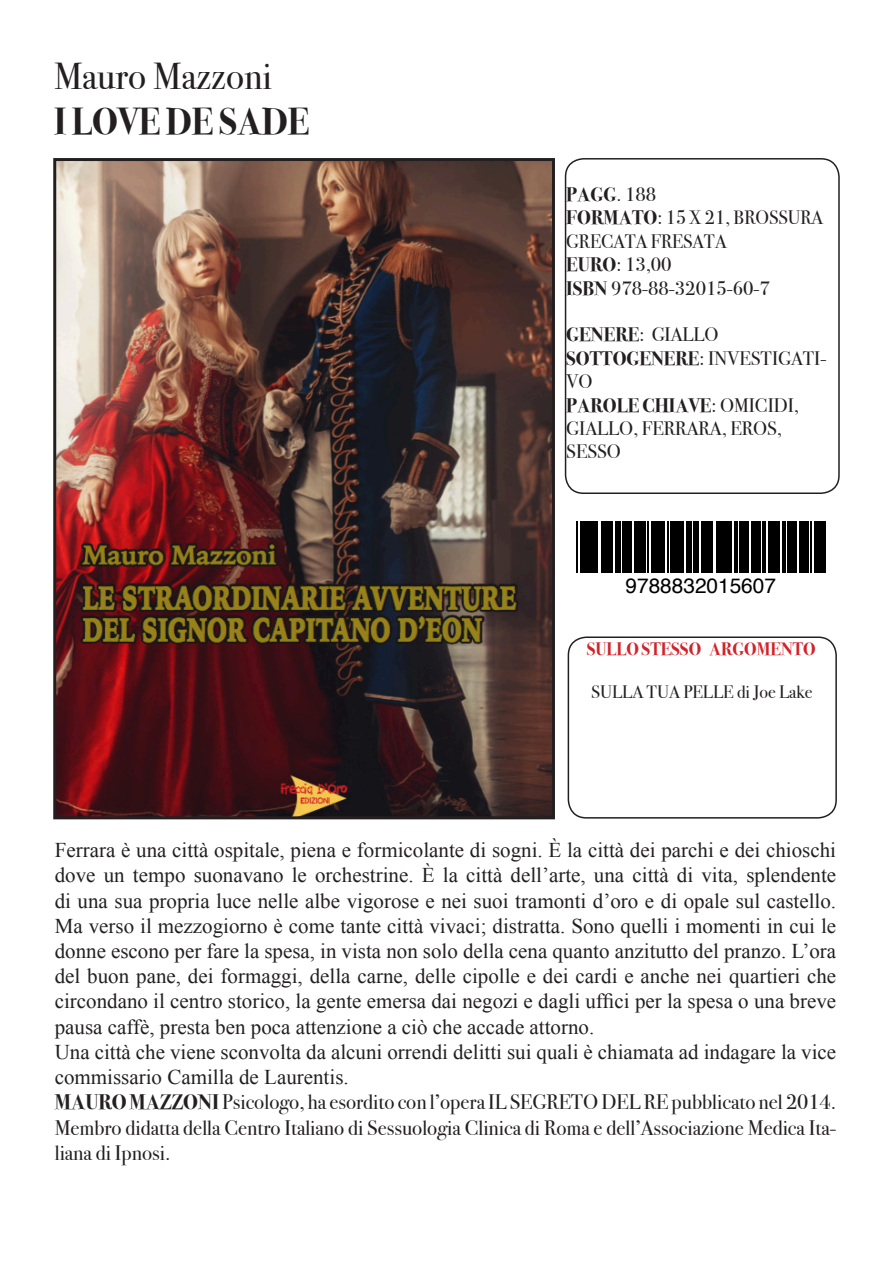
<style>
.page{position:relative;width:893px;height:1263px;background:#fff}
.page>*{position:absolute;margin:0;border:0;box-sizing:border-box;transform-origin:0 0}
.t1{font:37.5px "Bodoni Svty Two ITCTT";color:#231f20}
.t2{font:700 37.5px "Bodoni Svty Two ITCTT";color:#231f20}
.t3{font:21px/25.2px "Times New Roman";color:#231f20;text-align:justify}
.t4{font:21px/25.2px "Bodoni Svty Two ITCTT";color:#231f20;text-align:justify}
.t5{font:20.85px "Helvetica";color:#000}
.t6{font:19.5px/23.4px "Bodoni Svty Two ITCTT";color:#231f20}
.t7{font:700 19.5px "Bodoni Svty Two ITCTT";color:#231f20}
.t8{font:18px "Bodoni Svty Two ITCTT";color:#231f20}
.t9{font:700 18px "Bodoni Svty Two ITCTT";color:#d1232a}
.s1{font-weight:400}
.s2{font-weight:700}
</style>
<div class="page">
<img style="left:57px;top:162px;width:494px;height:653px">
<div style="left:53px;top:158px;width:502px;height:661px;border:3px solid #231f20"></div>
<div style="left:565px;top:158px;width:275px;height:336px;border:2px solid #231f20;border-radius:18px"></div>
<svg style="left:577px;top:521px;width:248px;height:52px;fill:#000"></svg>
<hr style="left:576px;top:521px;width:1px;height:52px;background:#000">
<hr style="left:580px;top:521px;width:1px;height:52px;background:#000">
<hr style="left:582px;top:521px;width:3px;height:52px;background:#000">
<hr style="left:586px;top:521px;width:4px;height:52px;background:#000">
<hr style="left:591px;top:521px;width:1px;height:52px;background:#000">
<hr style="left:593px;top:521px;width:1px;height:52px;background:#000">
<hr style="left:595px;top:521px;width:3px;height:52px;background:#000">
<hr style="left:601px;top:521px;width:1px;height:52px;background:#000">
<hr style="left:603px;top:521px;width:3px;height:52px;background:#000">
<hr style="left:607px;top:521px;width:1px;height:52px;background:#000">
<hr style="left:609px;top:521px;width:1px;height:52px;background:#000">
<hr style="left:611px;top:521px;width:2px;height:52px;background:#000">
<hr style="left:616px;top:521px;width:1px;height:52px;background:#000">
<hr style="left:618px;top:521px;width:3px;height:52px;background:#000">
<hr style="left:622px;top:521px;width:3px;height:52px;background:#000">
<hr style="left:626px;top:521px;width:3px;height:52px;background:#000">
<hr style="left:630px;top:521px;width:1px;height:52px;background:#000">
<hr style="left:634px;top:521px;width:2px;height:52px;background:#000">
<hr style="left:637px;top:521px;width:3px;height:52px;background:#000">
<hr style="left:641px;top:521px;width:1px;height:52px;background:#000">
<hr style="left:643px;top:521px;width:3px;height:52px;background:#000">
<hr style="left:647px;top:521px;width:1px;height:52px;background:#000">
<hr style="left:651px;top:521px;width:1px;height:52px;background:#000">
<hr style="left:653px;top:521px;width:3px;height:52px;background:#000">
<hr style="left:657px;top:521px;width:1px;height:52px;background:#000">
<hr style="left:660px;top:521px;width:3px;height:52px;background:#000">
<hr style="left:664px;top:521px;width:1px;height:52px;background:#000">
<hr style="left:668px;top:521px;width:1px;height:52px;background:#000">
<hr style="left:670px;top:521px;width:3px;height:52px;background:#000">
<hr style="left:674px;top:521px;width:1px;height:52px;background:#000">
<hr style="left:676px;top:521px;width:3px;height:52px;background:#000">
<hr style="left:680px;top:521px;width:4px;height:52px;background:#000">
<hr style="left:687px;top:521px;width:1px;height:52px;background:#000">
<hr style="left:689px;top:521px;width:1px;height:52px;background:#000">
<hr style="left:691px;top:521px;width:1px;height:52px;background:#000">
<hr style="left:693px;top:521px;width:1px;height:52px;background:#000">
<hr style="left:695px;top:521px;width:3px;height:52px;background:#000">
<hr style="left:701px;top:521px;width:1px;height:52px;background:#000">
<hr style="left:703px;top:521px;width:1px;height:52px;background:#000">
<hr style="left:705px;top:521px;width:4px;height:52px;background:#000">
<hr style="left:710px;top:521px;width:1px;height:52px;background:#000">
<hr style="left:712px;top:521px;width:1px;height:52px;background:#000">
<hr style="left:716px;top:521px;width:3px;height:52px;background:#000">
<hr style="left:720px;top:521px;width:3px;height:52px;background:#000">
<hr style="left:724px;top:521px;width:1px;height:52px;background:#000">
<hr style="left:726px;top:521px;width:4px;height:52px;background:#000">
<hr style="left:731px;top:521px;width:1px;height:52px;background:#000">
<hr style="left:735px;top:521px;width:1px;height:52px;background:#000">
<hr style="left:737px;top:521px;width:1px;height:52px;background:#000">
<hr style="left:739px;top:521px;width:3px;height:52px;background:#000">
<hr style="left:743px;top:521px;width:3px;height:52px;background:#000">
<hr style="left:747px;top:521px;width:1px;height:52px;background:#000">
<hr style="left:751px;top:521px;width:4px;height:52px;background:#000">
<hr style="left:756px;top:521px;width:1px;height:52px;background:#000">
<hr style="left:758px;top:521px;width:1px;height:52px;background:#000">
<hr style="left:760px;top:521px;width:1px;height:52px;background:#000">
<hr style="left:762px;top:521px;width:3px;height:52px;background:#000">
<hr style="left:768px;top:521px;width:3px;height:52px;background:#000">
<hr style="left:772px;top:521px;width:1px;height:52px;background:#000">
<hr style="left:774px;top:521px;width:1px;height:52px;background:#000">
<hr style="left:777px;top:521px;width:1px;height:52px;background:#000">
<hr style="left:779px;top:521px;width:1px;height:52px;background:#000">
<hr style="left:783px;top:521px;width:3px;height:52px;background:#000">
<hr style="left:787px;top:521px;width:3px;height:52px;background:#000">
<hr style="left:791px;top:521px;width:1px;height:52px;background:#000">
<hr style="left:793px;top:521px;width:1px;height:52px;background:#000">
<hr style="left:795px;top:521px;width:1px;height:52px;background:#000">
<hr style="left:800px;top:521px;width:1px;height:52px;background:#000">
<hr style="left:802px;top:521px;width:3px;height:52px;background:#000">
<hr style="left:806px;top:521px;width:3px;height:52px;background:#000">
<hr style="left:810px;top:521px;width:1px;height:52px;background:#000">
<hr style="left:814px;top:521px;width:1px;height:52px;background:#000">
<hr style="left:816px;top:521px;width:3px;height:52px;background:#000">
<hr style="left:820px;top:521px;width:4px;height:52px;background:#000">
<hr style="left:825px;top:521px;width:1px;height:52px;background:#000">
<div style="left:568px;top:636px;width:269px;height:183px;border:2px solid #231f20;border-radius:18px"></div>
<p class="t1" style="left:54px;top:46px;width:219px">Mauro Mazzoni</p>
<p class="t2" style="left:54px;top:90px;width:257px">I LOVE DE SADE</p>
<p class="t7" style="left:566px;top:178px;width:91px">PAGG<span class="s1">. 188</span></p>
<p class="t6" style="left:566px;top:204px;width:258px"><span class="s2">FORMATO</span>: 15 X 21, BROSSURA<br>GRECATA FRESATA</p>
<p class="t6" style="left:566px;top:251px;width:107px"><span class="s2">EURO</span>: 13,00</p>
<p class="t6" style="left:566px;top:274px;width:205px"><span class="s2">ISBN</span> 978-88-32015-60-7</p>
<p class="t6" style="left:566px;top:321px;width:154px"><span class="s2">GENERE</span>: GIALLO</p>
<p class="t6" style="left:566px;top:344px;width:262px"><span class="s2">SOTTOGENERE</span>: INVESTIGATI-<br>VO</p>
<p class="t6" style="left:566px;top:391px;width:234px"><span class="s2">PAROLE CHIAVE</span>: OMICIDI,<br>GIALLO, FERRARA, EROS,<br>SESSO</p>
<p class="t5" style="left:626px;top:570px;width:152px">9788832015607</p>
<p class="t9" style="left:587px;top:634px;width:230px">SULLO STESSO ARGOMENTO</p>
<p class="t8" style="left:591px;top:677px;width:223px">SULLA TUA PELLE di Joe Lake</p>
<p class="t3" style="left:55px;top:837px;width:783px">Ferrara è una città ospitale, piena e formicolante di sogni. È la città dei parchi e dei chioschi dove un tempo suonavano le orchestrine. È la città dell’arte, una città di vita, splendente di una sua propria luce nelle albe vigorose e nei suoi tramonti d’oro e di opale sul castello.<br>Ma verso il mezzogiorno è come tante città vivaci; distratta. Sono quelli i momenti in cui le donne escono per fare la spesa, in vista non solo della cena quanto anzitutto del pranzo. L’ora del buon pane, dei formaggi, della carne, delle cipolle e dei cardi e anche nei quartieri che circondano il centro storico, la gente emersa dai negozi e dagli uffici per la spesa o una breve pausa caffè, presta ben poca attenzione a ciò che accade attorno.</p>
<p class="t3" style="left:55px;top:1039px;width:783px">Una città che viene sconvolta da alcuni orrendi delitti sui quali è chiamata ad indagare la vice commissario Camilla de Laurentis.</p>
<p class="t4" style="left:55px;top:1087px;width:783px"><span class="s2">MAURO MAZZONI</span> Psicologo, ha esordito con l’opera IL SEGRETO DEL RE pubblicato nel 2014.<br>Membro didatta della Centro Italiano di Sessuologia Clinica di Roma e dell’Associazione Medica Ita&shy;liana di Ipnosi.</p>
</div>
